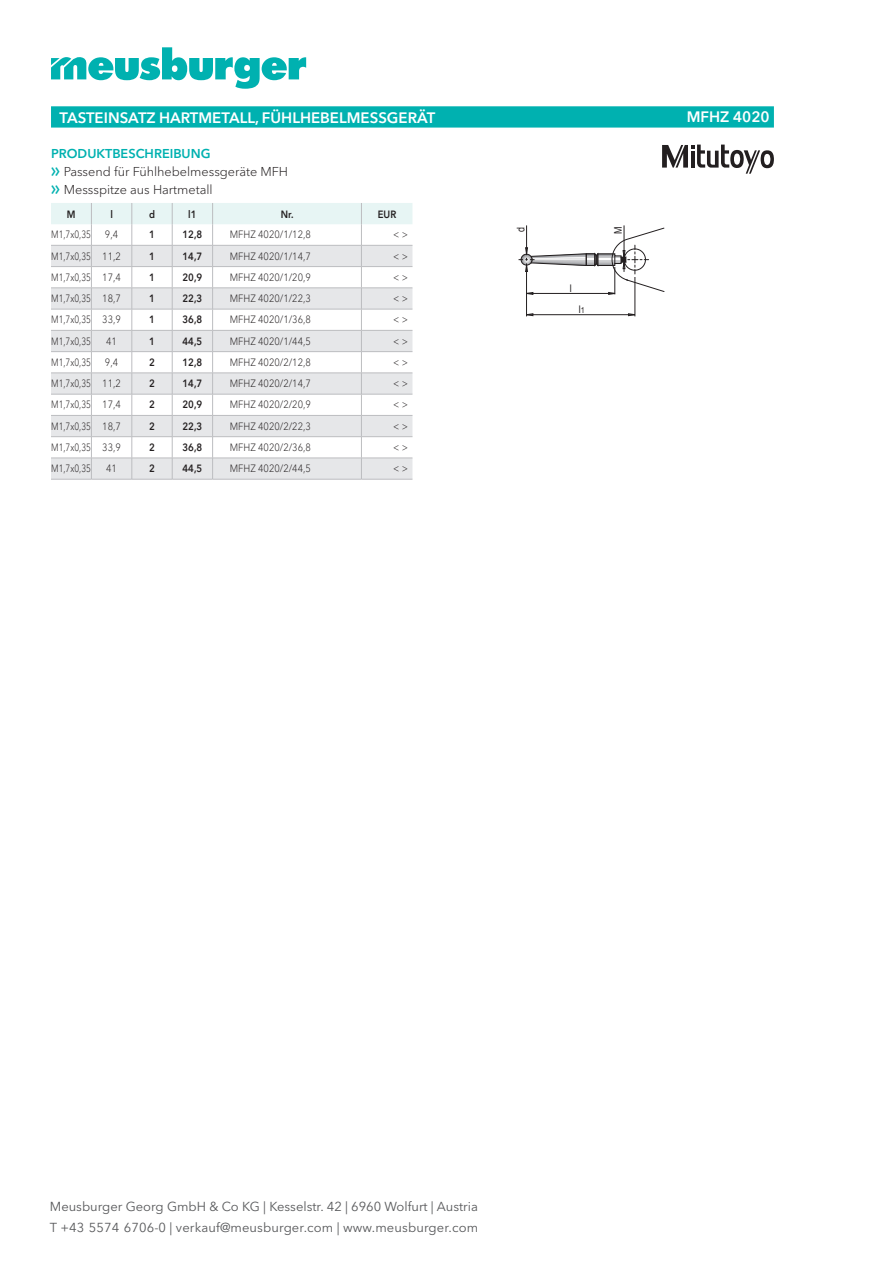
<style>
.page{position:relative;width:893px;height:1263px;background:#fff}
.page>*{position:absolute;margin:0;border:0;box-sizing:border-box;transform-origin:0 0}
.CB_AF_AG_Name{font:600 15px "Avenir Next W1 G";color:#fff}
.CB_AF_AG_Nummer{font:600 15px "Avenir Next W1 G";color:#fff}
.t1{font:12.9px/20.7px "Avenir Next W1 G";color:#57585a}
.t2{font:300 12.75px "Avenir Next W1 G";color:#231f20}
.CB_AF_AG_Beschreibun{font:600 12.75px "Avenir Next W1 G";color:#00b1b0}
.CB_AF_AT_Nummer{font:300 10.5px "Avenir Next W1 G";color:#231f20;scale:.9 1}
.CB_AF_AT_Zellen{font:300 10.5px "Avenir Next W1 G";color:#231f20;scale:.8 1}
.CB_AF_AT_Zellen_herv{font:600 10.5px "Avenir Next W1 G";color:#231f20;scale:.9 1}
.CB_AF_AT_Zellen-2{font:300 10.5px "Avenir Next W1 G";color:#231f20;scale:.9 1}
.CB_AF_AT_EUR{font:300 10.5px "Avenir Next W1 G";color:#231f20;scale:.9 1}
.CB_AF_AT_Tabellenkop{font:600 10.5px "Avenir Next W1 G";color:#231f20;scale:.9 1}
.t3{font:10.5px "Arial";color:#231f20;scale:.85 1}
.s1{font-family:"Meusburger Sonderzeichen";font-weight:400;color:#00b1b0}
.s2{font-size:8.25px}
</style>
<div class="page">
<svg style="left:51px;top:47px;width:255px;height:42px"></svg>
<svg style="left:51px;top:106px;width:723px;height:22px;background:#08b3b2"></svg>
<svg style="left:51px;top:203px;width:361px;height:276px"></svg>
<hr style="left:51px;top:479px;width:40px;height:1px;background:#bcbdc0">
<hr style="left:91px;top:479px;width:41px;height:1px;background:#bcbdc0">
<hr style="left:132px;top:479px;width:40px;height:1px;background:#bcbdc0">
<hr style="left:172px;top:479px;width:41px;height:1px;background:#bcbdc0">
<hr style="left:213px;top:479px;width:148px;height:1px;background:#bcbdc0">
<hr style="left:361px;top:479px;width:51px;height:1px;background:#bcbdc0">
<svg style="left:662px;top:145px;width:112px;height:29px"></svg>
<hr style="left:526px;top:265px;width:1px;height:51px;background:#231f20">
<hr style="left:635px;top:277px;width:1px;height:39px;background:#231f20">
<hr style="left:526px;top:314px;width:109px;height:1px;background:#231f20">
<svg style="left:628px;top:313px;width:7px;height:3px"></svg>
<svg style="left:527px;top:313px;width:6px;height:3px"></svg>
<svg style="left:519px;top:225px;width:146px;height:70px"></svg>
<div style="left:624px;top:249px;width:22px;height:21px;border:1px solid #231f20;border-radius:50%"></div>
<p class="CB_AF_AG_Name" style="left:60px;top:108px;width:377px">TASTEINSATZ HARTMETALL, FÜHLHEBELMESSGERÄT</p>
<p class="CB_AF_AG_Nummer" style="left:687px;top:108px;width:84px">MFHZ 4020</p>
<p class="CB_AF_AG_Beschreibun" style="left:51px;top:146px;width:161px">PRODUKTBESCHREIBUNG</p>
<p class="t2" style="left:51px;top:164px;width:239px"><span class="s1">f</span> Passend für Fühlhebelmessgeräte MFH</p>
<p class="t2" style="left:51px;top:182px;width:163px"><span class="s1">f</span> Messspitze aus Hartmetall</p>
<p class="CB_AF_AT_Tabellenkop" style="left:67px;top:208px;width:11px">M</p>
<p class="CB_AF_AT_Tabellenkop" style="left:110px;top:208px;width:4px">l</p>
<p class="CB_AF_AT_Tabellenkop" style="left:149px;top:208px;width:8px">d</p>
<p class="CB_AF_AT_Tabellenkop" style="left:188px;top:208px;width:11px">l1</p>
<p class="CB_AF_AT_Tabellenkop" style="left:281px;top:208px;width:16px">Nr.</p>
<p class="CB_AF_AT_Tabellenkop" style="left:378px;top:208px;width:22px">EUR</p>
<p class="CB_AF_AT_Zellen" style="left:51px;top:228px;width:51px">M1,7x0,35</p>
<p class="CB_AF_AT_Zellen-2" style="left:105px;top:228px;width:16px">9,4</p>
<p class="CB_AF_AT_Zellen_herv" style="left:149px;top:228px;width:8px">1</p>
<p class="CB_AF_AT_Zellen_herv" style="left:183px;top:228px;width:23px">12,8</p>
<p class="CB_AF_AT_Nummer" style="left:230px;top:228px;width:92px">MFHZ 4020/1/12,8</p>
<p class="CB_AF_AT_EUR" style="left:393px;top:228px;width:18px">&lt; &gt;</p>
<p class="CB_AF_AT_Zellen" style="left:51px;top:250px;width:51px">M1,7x0,35</p>
<p class="CB_AF_AT_Zellen-2" style="left:102px;top:250px;width:22px">11,2</p>
<p class="CB_AF_AT_Zellen_herv" style="left:149px;top:250px;width:8px">1</p>
<p class="CB_AF_AT_Zellen_herv" style="left:183px;top:250px;width:23px">14,7</p>
<p class="CB_AF_AT_Nummer" style="left:230px;top:250px;width:92px">MFHZ 4020/1/14,7</p>
<p class="CB_AF_AT_EUR" style="left:393px;top:250px;width:18px">&lt; &gt;</p>
<p class="CB_AF_AT_Zellen" style="left:51px;top:271px;width:51px">M1,7x0,35</p>
<p class="CB_AF_AT_Zellen-2" style="left:102px;top:271px;width:22px">17,4</p>
<p class="CB_AF_AT_Zellen_herv" style="left:149px;top:271px;width:8px">1</p>
<p class="CB_AF_AT_Zellen_herv" style="left:183px;top:271px;width:23px">20,9</p>
<p class="CB_AF_AT_Nummer" style="left:230px;top:271px;width:92px">MFHZ 4020/1/20,9</p>
<p class="CB_AF_AT_EUR" style="left:393px;top:271px;width:18px">&lt; &gt;</p>
<p class="CB_AF_AT_Zellen" style="left:51px;top:292px;width:51px">M1,7x0,35</p>
<p class="CB_AF_AT_Zellen-2" style="left:102px;top:292px;width:22px">18,7</p>
<p class="CB_AF_AT_Zellen_herv" style="left:149px;top:292px;width:8px">1</p>
<p class="CB_AF_AT_Zellen_herv" style="left:183px;top:292px;width:23px">22,3</p>
<p class="CB_AF_AT_Nummer" style="left:230px;top:292px;width:92px">MFHZ 4020/1/22,3</p>
<p class="CB_AF_AT_EUR" style="left:393px;top:292px;width:18px">&lt; &gt;</p>
<p class="CB_AF_AT_Zellen" style="left:51px;top:313px;width:51px">M1,7x0,35</p>
<p class="CB_AF_AT_Zellen-2" style="left:102px;top:313px;width:22px">33,9</p>
<p class="CB_AF_AT_Zellen_herv" style="left:149px;top:313px;width:8px">1</p>
<p class="CB_AF_AT_Zellen_herv" style="left:183px;top:313px;width:23px">36,8</p>
<p class="CB_AF_AT_Nummer" style="left:230px;top:313px;width:92px">MFHZ 4020/1/36,8</p>
<p class="CB_AF_AT_EUR" style="left:393px;top:313px;width:18px">&lt; &gt;</p>
<p class="CB_AF_AT_Zellen" style="left:51px;top:335px;width:51px">M1,7x0,35</p>
<p class="CB_AF_AT_Zellen-2" style="left:106px;top:335px;width:14px">41</p>
<p class="CB_AF_AT_Zellen_herv" style="left:149px;top:335px;width:8px">1</p>
<p class="CB_AF_AT_Zellen_herv" style="left:183px;top:335px;width:23px">44,5</p>
<p class="CB_AF_AT_Nummer" style="left:230px;top:335px;width:92px">MFHZ 4020/1/44,5</p>
<p class="CB_AF_AT_EUR" style="left:393px;top:335px;width:18px">&lt; &gt;</p>
<p class="CB_AF_AT_Zellen" style="left:51px;top:356px;width:51px">M1,7x0,35</p>
<p class="CB_AF_AT_Zellen-2" style="left:105px;top:356px;width:16px">9,4</p>
<p class="CB_AF_AT_Zellen_herv" style="left:149px;top:356px;width:8px">2</p>
<p class="CB_AF_AT_Zellen_herv" style="left:183px;top:356px;width:23px">12,8</p>
<p class="CB_AF_AT_Nummer" style="left:230px;top:356px;width:92px">MFHZ 4020/2/12,8</p>
<p class="CB_AF_AT_EUR" style="left:393px;top:356px;width:18px">&lt; &gt;</p>
<p class="CB_AF_AT_Zellen" style="left:51px;top:377px;width:51px">M1,7x0,35</p>
<p class="CB_AF_AT_Zellen-2" style="left:102px;top:377px;width:22px">11,2</p>
<p class="CB_AF_AT_Zellen_herv" style="left:149px;top:377px;width:8px">2</p>
<p class="CB_AF_AT_Zellen_herv" style="left:183px;top:377px;width:23px">14,7</p>
<p class="CB_AF_AT_Nummer" style="left:230px;top:377px;width:92px">MFHZ 4020/2/14,7</p>
<p class="CB_AF_AT_EUR" style="left:393px;top:377px;width:18px">&lt; &gt;</p>
<p class="CB_AF_AT_Zellen" style="left:51px;top:399px;width:51px">M1,7x0,35</p>
<p class="CB_AF_AT_Zellen-2" style="left:102px;top:399px;width:22px">17,4</p>
<p class="CB_AF_AT_Zellen_herv" style="left:149px;top:398px;width:8px">2</p>
<p class="CB_AF_AT_Zellen_herv" style="left:183px;top:398px;width:23px">20,9</p>
<p class="CB_AF_AT_Nummer" style="left:230px;top:399px;width:92px">MFHZ 4020/2/20,9</p>
<p class="CB_AF_AT_EUR" style="left:393px;top:399px;width:18px">&lt; &gt;</p>
<p class="CB_AF_AT_Zellen" style="left:51px;top:420px;width:51px">M1,7x0,35</p>
<p class="CB_AF_AT_Zellen-2" style="left:102px;top:420px;width:22px">18,7</p>
<p class="CB_AF_AT_Zellen_herv" style="left:149px;top:420px;width:8px">2</p>
<p class="CB_AF_AT_Zellen_herv" style="left:183px;top:420px;width:23px">22,3</p>
<p class="CB_AF_AT_Nummer" style="left:230px;top:420px;width:92px">MFHZ 4020/2/22,3</p>
<p class="CB_AF_AT_EUR" style="left:393px;top:420px;width:18px">&lt; &gt;</p>
<p class="CB_AF_AT_Zellen" style="left:51px;top:441px;width:51px">M1,7x0,35</p>
<p class="CB_AF_AT_Zellen-2" style="left:102px;top:441px;width:22px">33,9</p>
<p class="CB_AF_AT_Zellen_herv" style="left:149px;top:441px;width:8px">2</p>
<p class="CB_AF_AT_Zellen_herv" style="left:183px;top:441px;width:23px">36,8</p>
<p class="CB_AF_AT_Nummer" style="left:230px;top:441px;width:92px">MFHZ 4020/2/36,8</p>
<p class="CB_AF_AT_EUR" style="left:393px;top:441px;width:18px">&lt; &gt;</p>
<p class="CB_AF_AT_Zellen" style="left:51px;top:462px;width:51px">M1,7x0,35</p>
<p class="CB_AF_AT_Zellen-2" style="left:106px;top:462px;width:14px">41</p>
<p class="CB_AF_AT_Zellen_herv" style="left:149px;top:462px;width:8px">2</p>
<p class="CB_AF_AT_Zellen_herv" style="left:183px;top:462px;width:23px">44,5</p>
<p class="CB_AF_AT_Nummer" style="left:230px;top:462px;width:92px">MFHZ 4020/2/44,5</p>
<p class="CB_AF_AT_EUR" style="left:393px;top:462px;width:18px">&lt; &gt;</p>
<p class="t3" style="left:514px;top:232px;width:7px;rotate:-90deg">d</p>
<p class="t3" style="left:611px;top:234px;width:10px;rotate:-90deg">M</p>
<p class="t3" style="left:570px;top:281px;width:4px">l</p>
<p class="t3" style="left:579px;top:302px;width:8px">l<span class="s2">1</span></p>
<p class="t1" style="left:50px;top:1196px;width:430px">Meusburger Georg GmbH &amp; Co KG | Kesselstr. 42 | 6960 Wolfurt | Austria<br>T +43 5574 6706-0 | verkauf@meusburger.com | www.meusburger.com</p>
</div>
